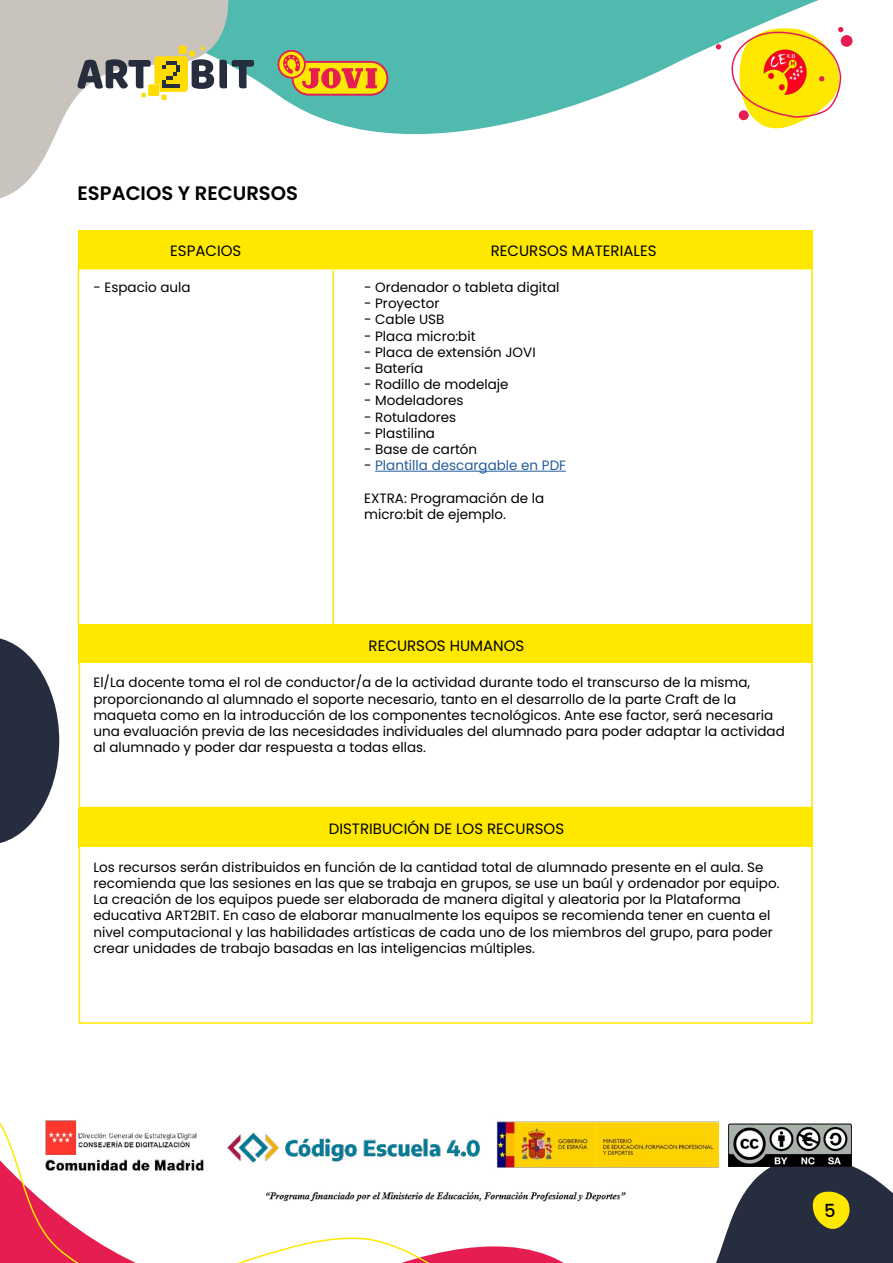
<style>
.page{position:relative;width:893px;height:1263px;background:#fff}
.page>*{position:absolute;margin:0;border:0;box-sizing:border-box;transform-origin:0 0}
.t1{font:600 19.5px "Poppins";color:#000}
.t2{font:500 18px "Poppins";color:#000}
.t3{font:15px "Poppins";color:#000}
.t4{font:13.5px/16.2px "Poppins";color:#000}
.t5{font:13.5px "Poppins";color:#245c9c}
.s1{color:#000}
</style>
<div class="page">
<div style="left:79px;top:624px;width:734px;height:38px;background:#ffe800"></div>
<div style="left:79px;top:808px;width:734px;height:38px;background:#ffe800"></div>
<svg style="left:538px;top:1145px;width:355px;height:118px;fill:#262d3e"></svg>
<svg style="left:0;top:1122px;width:538px;height:141px"></svg>
<svg style="left:0;top:638px;width:59px;height:205px"></svg>
<svg style="left:272px;top:0;width:581px;height:135px;fill:#4fbaad"></svg>
<svg style="left:0;top:0;width:272px;height:199px"></svg>
<div style="left:79px;top:231px;width:734px;height:38px;background:#ffe800"></div>
<hr style="left:78px;top:268px;width:255px;height:1px;background:#ffe800">
<hr style="left:78px;top:269px;width:1px;height:356px;background:#ffe800">
<hr style="left:333px;top:269px;width:1px;height:356px;background:#ffe800">
<hr style="left:811px;top:269px;width:2px;height:356px;background:#ffe800">
<hr style="left:78px;top:625px;width:255px;height:1px;background:#ffe800">
<hr style="left:375px;top:471px;width:191px;height:1px;background:#245c9c">
<div style="left:79px;top:625px;width:734px;height:183px;border:2px solid #ffe800"></div>
<div style="left:79px;top:809px;width:734px;height:215px;border:2px solid #ffe800"></div>
<svg style="left:813px;top:1190px;width:37px;height:40px"></svg>
<svg style="left:278px;top:50px;width:110px;height:46px;background:#c29c4b"></svg>
<div style="left:841px;top:35px;width:11px;height:12px;background:#e61d50;border-radius:50%"></div>
<svg style="left:716px;top:20px;width:127px;height:115px"></svg>
<div style="left:179px;top:46px;width:7px;height:8px;background:#ffdb00"></div>
<svg style="left:78px;top:47px;width:176px;height:53px"></svg>
<div style="left:148px;top:84px;width:11px;height:12px;background:#ffdb00"></div>
<img style="left:762px;top:49px;width:45px;height:48px">
<img style="left:41px;top:1120px;width:677px;height:62px">
<img style="left:728px;top:1123px;width:124px;height:44px">
<img style="left:109px;top:1182px;width:677px;height:33px">
<h1 class="t1" style="left:78px;top:182px;width:222px">ESPACIOS Y RECURSOS</h1>
<p class="t3" style="left:170px;top:242px;width:73px">ESPACIOS</p>
<p class="t4" style="left:93px;top:279px;width:99px">- Espacio aula</p>
<p class="t3" style="left:491px;top:242px;width:167px">RECURSOS MATERIALES</p>
<p class="t4" style="left:364px;top:279px;width:197px">- Ordenador o tableta digital</p>
<p class="t4" style="left:364px;top:295px;width:77px">- Proyector</p>
<p class="t4" style="left:364px;top:312px;width:82px">- Cable USB</p>
<p class="t4" style="left:364px;top:328px;width:113px">- Placa micro:bit</p>
<p class="t4" style="left:364px;top:344px;width:173px">- Placa de extensión JOVI</p>
<p class="t4" style="left:364px;top:360px;width:61px">- Batería</p>
<p class="t4" style="left:364px;top:376px;width:146px">- Rodillo de modelaje</p>
<p class="t4" style="left:364px;top:393px;width:101px">- Modeladores</p>
<p class="t4" style="left:364px;top:409px;width:94px">- Rotuladores</p>
<p class="t4" style="left:364px;top:425px;width:72px">- Plastilina</p>
<p class="t4" style="left:364px;top:441px;width:115px">- Base de cartón</p>
<p class="t5" style="left:364px;top:458px;width:203px"><span class="s1">-</span> Plantilla descargable en PDF</p>
<p class="t4" style="left:364px;top:490px;width:182px">EXTRA: Programación de la micro:bit de ejemplo.</p>
<p class="t3" style="left:369px;top:637px;width:157px">RECURSOS HUMANOS</p>
<p class="t4" style="left:93px;top:675px;width:693px">El/La docente toma el rol de conductor/a de la actividad durante todo el transcurso de la misma, proporcionando al alumnado el soporte necesario, tanto en el desarrollo de la parte Craft de la maqueta como en la introducción de los componentes tecnológicos. Ante ese factor, será necesaria una evaluación previa de las necesidades individuales del alumnado para poder adaptar la actividad al alumnado y poder dar respuesta a todas ellas.</p>
<p class="t3" style="left:329px;top:820px;width:237px">DISTRIBUCIÓN DE LOS RECURSOS</p>
<p class="t4" style="left:93px;top:859px;width:688px">Los recursos serán distribuidos en función de la cantidad total de alumnado presente en el aula. Se recomienda que las sesiones en las que se trabaja en grupos, se use un baúl y ordenador por equipo.<br>La creación de los equipos puede ser elaborada de manera digital y aleatoria por la Plataforma educativa ART2BIT. En caso de elaborar manualmente los equipos se recomienda tener en cuenta el nivel computacional y las habilidades artísticas de cada uno de los miembros del grupo, para poder crear unidades de trabajo basadas en las inteligencias múltiples.</p>
<h2 class="t2" style="left:824px;top:1201px;width:13px">5</h2>
</div>
